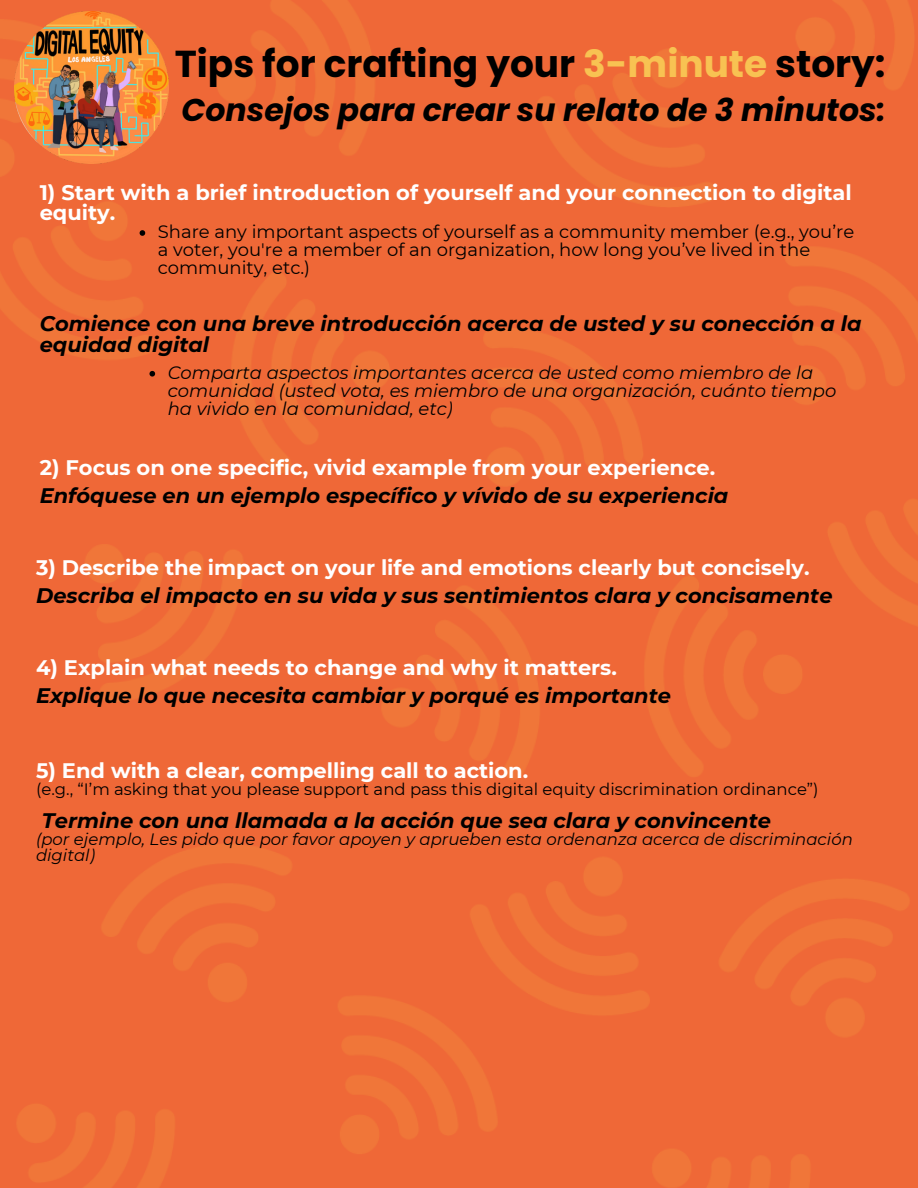
<style>
.page{position:relative;width:918px;height:1188px;background:#fff}
.page>*{position:absolute;margin:0;border:0;box-sizing:border-box;transform-origin:0 0}
.t1{font:700 37.5px "Poppins";color:#000}
.t2{font:italic 700 31.5px "Poppins";color:#000}
.t3{font:italic 700 21px/20.7px "Montserrat";color:#000}
.t4{font:700 21px/20.7px "Montserrat";color:#fff}
.t5{font:italic 18px/18px "Montserrat";color:#000}
.t6{font:18px/18px "Montserrat";color:#000}
.t7{font:italic 16.5px/16.5px "Montserrat";color:#000}
.t8{font:16.5px "Montserrat";color:#000}
.s1{color:#f8c252}
</style>
<div class="page">
<img style="left:0;top:0;width:918px;height:1188px">
<img style="left:15px;top:11px;width:154px;height:152px">
<svg style="left:140px;top:230px;width:5px;height:6px"></svg>
<svg style="left:149px;top:371px;width:6px;height:6px"></svg>
<p class="t1" style="left:175px;top:38px;width:712px">Tips for crafting your <span class="s1">3-minute</span> story:</p>
<h1 class="t2" style="left:181px;top:88px;width:706px">Consejos para crear su relato de 3 minutos:</h1>
<h2 class="t4" style="left:40px;top:182px;width:814px">1) Start with a brief introduction of yourself and your connection to digital equity.</h2>
<h3 class="t6" style="left:158px;top:223px;width:698px">Share any important aspects of yourself as a community member (e.g., you’re a voter, you're a member of an organization, how long you’ve lived in the community, etc.)</h3>
<h3 class="t3" style="left:40px;top:313px;width:824px">Comience con una breve introducción acerca de usted y su conección a la equidad digital</h3>
<p class="t5" style="left:168px;top:363px;width:670px">Comparta aspectos importantes acerca de usted como miembro de la comunidad (usted vota, es miembro de una organización, cuánto tiempo ha vivido en la comunidad, etc)</p>
<p class="t4" style="left:40px;top:457px;width:677px">2) Focus on one specific, vivid example from your experience.</p>
<h3 class="t3" style="left:40px;top:485px;width:690px">Enfóquese en un ejemplo específico y vívido de su experiencia</h3>
<h3 class="t4" style="left:36px;top:557px;width:775px">3) Describe the impact on your life and emotions clearly but concisely.</h3>
<h3 class="t3" style="left:36px;top:585px;width:798px">Describa el impacto en su vida y sus sentimientos clara y concisamente</h3>
<h3 class="t4" style="left:36px;top:657px;width:582px">4) Explain what needs to change and why it matters.</h3>
<h3 class="t3" style="left:36px;top:685px;width:637px">Explique lo que necesita cambiar y porqué es importante</h3>
<h3 class="t4" style="left:36px;top:760px;width:494px">5) End with a clear, compelling call to action.</h3>
<p class="t8" style="left:36px;top:779px;width:784px">(e.g., “I’m asking that you please support and pass this digital equity discrimination ordinance”)</p>
<p class="t3" style="left:42px;top:810px;width:731px">Termine con una llamada a la acción que sea clara y convincente</p>
<p class="t7" style="left:36px;top:831px;width:818px">(por ejemplo, Les pido que por favor apoyen y aprueben esta ordenanza acerca de discriminación digital)</p>
</div>
